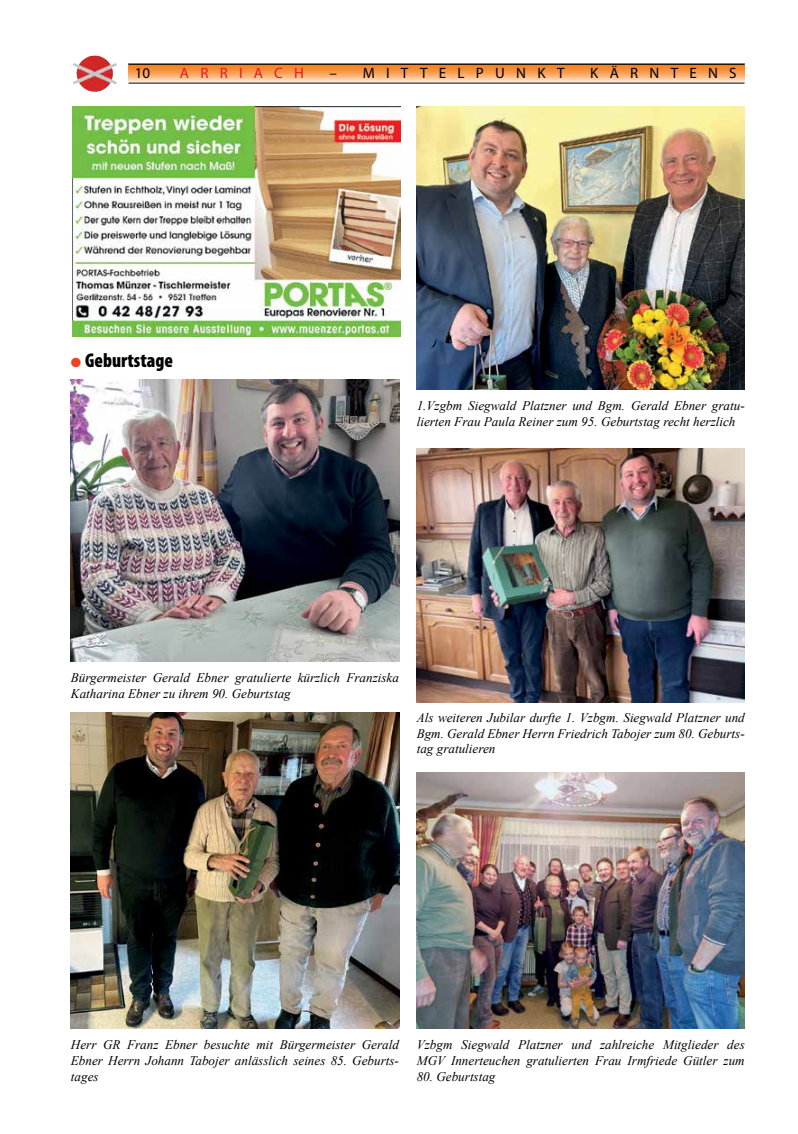
<style>
.page{position:relative;width:798px;height:1134px;background:#fff}
.page>*{position:absolute;margin:0;border:0;box-sizing:border-box;transform-origin:0 0}
.t1{font:900 condensed 20px "Myriad Pro";color:#000;scale:.96 1}
.t2{font:15px "Myriad Pro";letter-spacing:.75em;color:#000}
.t3{font:15px "Myriad Pro";letter-spacing:.75em;color:#e11b22}
.t4{font:italic 13.12px/15.8px "Times New Roman";color:#000}
.s1{color:#ef4123}
</style>
<div class="page">
<svg style="left:128px;top:65px;width:616px;height:18px"></svg>
<hr style="left:128px;top:64px;width:616px;height:1px;background:#000">
<img style="left:73px;top:55px;width:44px;height:37px">
<hr style="left:128px;top:83px;width:616px;height:1px;background:#000">
<img style="left:73px;top:106px;width:327px;height:231px">
<img style="left:71px;top:380px;width:328px;height:281px">
<img style="left:416px;top:772px;width:328px;height:257px">
<img style="left:71px;top:713px;width:328px;height:316px">
<img style="left:416px;top:106px;width:328px;height:284px">
<img style="left:416px;top:449px;width:328px;height:253px">
<p class="t2" style="left:135px;top:64px;width:17px">10</p>
<p class="t3" style="left:180px;top:64px;width:125px">ARRIACH</p>
<p class="t2" style="left:329px;top:64px;width:236px">– MITTELPUNKT</p>
<p class="t2" style="left:590px;top:64px;width:148px">KÄRNTENS</p>
<h1 class="t1" style="left:71px;top:347px;width:108px"><span class="s1">●</span> Geburtstage</h1>
<p class="t4" style="left:416px;top:398px;width:329px">1.Vzgbm Siegwald Platzner und Bgm. Gerald Ebner gratu&shy;lierten Frau Paula Reiner zum 95. Geburtstag recht herzlich</p>
<p class="t4" style="left:71px;top:669px;width:329px">Bürgermeister Gerald Ebner gratulierte kürzlich Franziska<br>Katharina Ebner zu ihrem 90. Geburtstag</p>
<p class="t4" style="left:416px;top:709px;width:329px;text-align:justify">Als weiteren Jubilar durfte 1. Vzbgm. Siegwald Platzner und Bgm. Gerald Ebner Herrn Friedrich Tabojer zum 80. Geburts&shy;tag gratulieren</p>
<p class="t4" style="left:71px;top:1037px;width:329px;text-align:justify">Herr GR Franz Ebner besuchte mit Bürgermeister Gerald Ebner Herrn Johann Tabojer anlässlich seines 85. Geburts&shy;tages</p>
<p class="t4" style="left:416px;top:1037px;width:329px">Vzbgm Siegwald Platzner und zahlreiche Mitglieder des<br>MGV Innerteuchen gratulierten Frau Irmfriede Gütler zum</p>
<p class="t4" style="left:416px;top:1068px;width:80px">80. Geburtstag</p>
</div>
